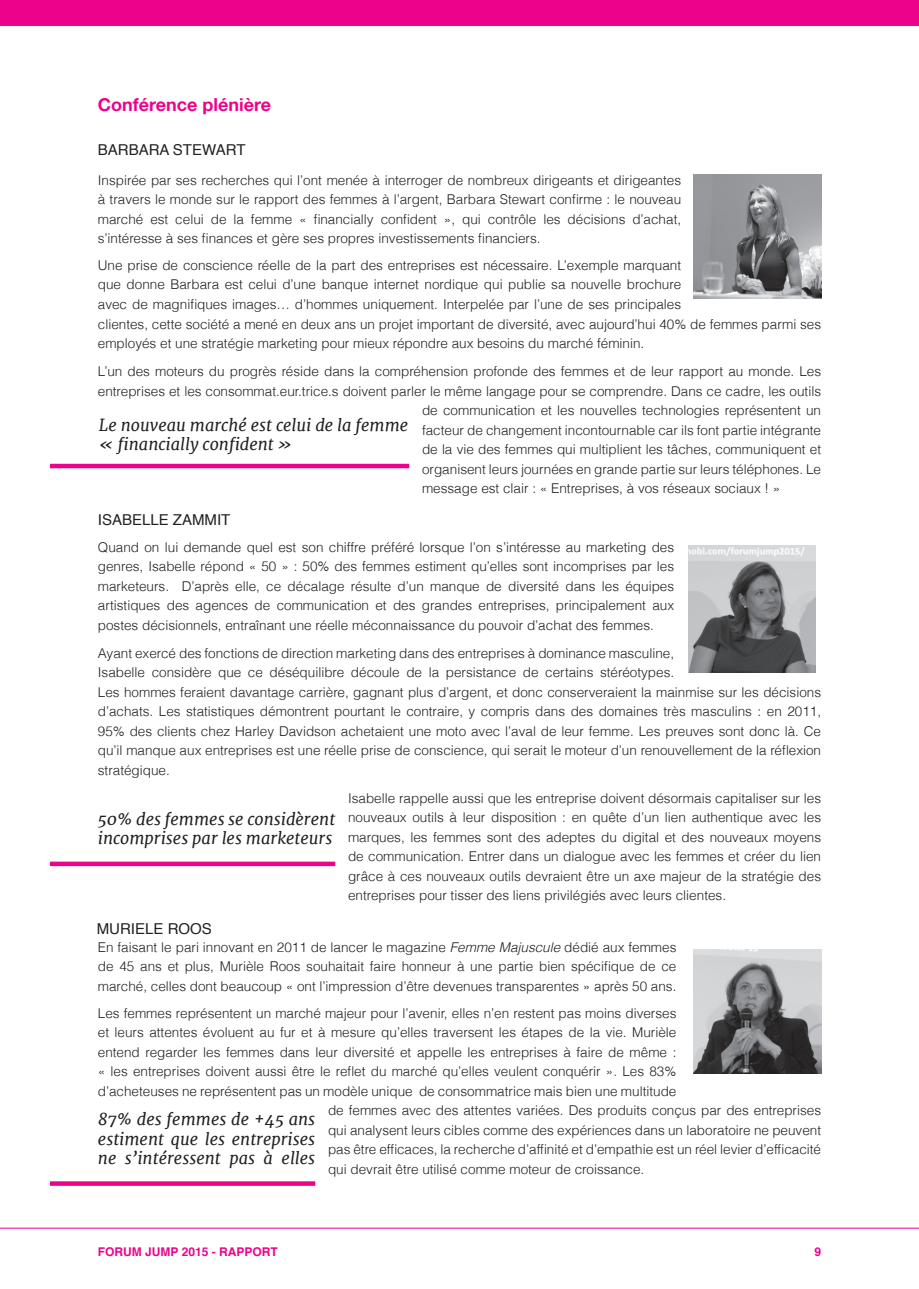
<style>
.page{position:relative;width:919px;height:1289px;background:#fff}
.page>*{position:absolute;margin:0;border:0;box-sizing:border-box;transform-origin:0 0}
.t1{font:18px "Alte Haas Grotesk Bold";color:#ed028c}
.t2{font:italic 16.5px/19.5px "Merriweather";color:#231f20}
.t3{font:15px "Helvetica";color:#231f20}
.t4{font:300 13.5px/19.5px "Helvetica";color:#231f20;text-align:justify}
.t5{font:700 12px "Helvetica";color:#ed028c}
.s1{font-style:italic}
</style>
<div class="page">
<hr style="left:0;top:1227px;width:918px;height:1px;background:#ed028c">
<img style="left:693px;top:175px;width:128px;height:123px">
<img style="left:688px;top:545px;width:127px;height:127px">
<img style="left:693px;top:949px;width:128px;height:124px">
<hr style="left:50px;top:464px;width:359px;height:4px;background:#ed028c">
<div style="left:50px;top:861px;width:285px;height:5px;background:#ed028c"></div>
<svg style="left:50px;top:1181px;width:265px;height:4px"></svg>
<div style="left:0;top:0;width:918px;height:26px;background:#ed028c"></div>
<h1 class="t1" style="left:98px;top:94px;width:175px">Conférence plénière</h1>
<p class="t3" style="left:98px;top:138px;width:149px">BARBARA STEWART</p>
<p class="t4" style="left:98px;top:169px;width:584px">Inspirée par ses recherches qui l’ont menée à interroger de nombreux dirigeants et dirigeantes à travers le monde sur le rapport des femmes à l’argent, Barbara Stewart confirme : le nouveau marché est celui de la femme « financially confident », qui contrôle les décisions d’achat, s’intéresse à ses finances et gère ses propres investissements financiers.</p>
<p class="t4" style="left:98px;top:255px;width:724px;text-align:left">Une prise de conscience réelle de la part des entreprises est nécessaire. L’exemple marquant<br>que donne Barbara est celui d’une banque internet nordique qui publie sa nouvelle brochure<br>avec de magnifiques images… d’hommes uniquement. Interpelée par l’une de ses principales<br>clientes, cette société a mené en deux ans un projet important de diversité, avec aujourd’hui 40% de femmes parmi ses employés et une stratégie marketing pour mieux répondre aux besoins du marché féminin.</p>
<p class="t4" style="left:98px;top:361px;width:724px">L’un des moteurs du progrès réside dans la compréhension profonde des femmes et de leur rapport au monde. Les</p>
<p class="t4" style="left:98px;top:380px;width:724px">entreprises et les consommat.eur.trice.s doivent parler le même langage pour se comprendre. Dans ce cadre, les outils</p>
<p class="t4" style="left:422px;top:400px;width:400px">de communication et les nouvelles technologies représentent un</p>
<p class="t4" style="left:422px;top:419px;width:400px">facteur de changement incontournable car ils font partie intégrante</p>
<p class="t4" style="left:422px;top:439px;width:400px">de la vie des femmes qui multiplient les tâches, communiquent et</p>
<p class="t4" style="left:422px;top:458px;width:400px">organisent leurs journées en grande partie sur leurs téléphones. Le</p>
<p class="t4" style="left:422px;top:478px;width:360px">message est clair : « Entreprises, à vos réseaux sociaux ! »</p>
<p class="t3" style="left:98px;top:508px;width:134px">ISABELLE ZAMMIT</p>
<p class="t4" style="left:98px;top:536px;width:577px">Quand on lui demande quel est son chiffre préféré lorsque l’on s’intéresse au marketing des genres, Isabelle répond « 50 » : 50% des femmes estiment qu’elles sont incomprises par les marketeurs. D’après elle, ce décalage résulte d’un manque de diversité dans les équipes artistiques des agences de communication et des grandes entreprises, principalement aux postes décisionnels, entraînant une réelle méconnaissance du pouvoir d’achat des femmes.</p>
<p class="t4" style="left:98px;top:642px;width:724px;text-align:left">Ayant exercé des fonctions de direction marketing dans des entreprises à dominance masculine,<br>Isabelle considère que ce déséquilibre découle de la persistance de certains stéréotypes.<br>Les hommes feraient davantage carrière, gagnant plus d’argent, et donc conserveraient la mainmise sur les décisions d’achats. Les statistiques démontrent pourtant le contraire, y compris dans des domaines très masculins : en 2011, 95% des clients chez Harley Davidson achetaient une moto avec l’aval de leur femme. Les preuves sont donc là. Ce qu’il manque aux entreprises est une réelle prise de conscience, qui serait le moteur d’un renouvellement de la réflexion stratégique.</p>
<p class="t4" style="left:348px;top:787px;width:474px">Isabelle rappelle aussi que les entreprise doivent désormais capitaliser sur les nouveaux outils à leur disposition : en quête d’un lien authentique avec les marques, les femmes sont des adeptes du digital et des nouveaux moyens de communication. Entrer dans un dialogue avec les femmes et créer du lien grâce à ces nouveaux outils devraient être un axe majeur de la stratégie des entreprises pour tisser des liens privilégiés avec leurs clientes.</p>
<p class="t4" style="left:98px;top:936px;width:580px">En faisant le pari innovant en 2011 de lancer le magazine <span class="s1">Femme Majuscule</span> dédié aux femmes de 45 ans et plus, Murièle Roos souhaitait faire honneur à une partie bien spécifique de ce marché, celles dont beaucoup « ont l’impression d’être devenues transparentes » après 50 ans.</p>
<p class="t4" style="left:98px;top:1002px;width:580px">Les femmes représentent un marché majeur pour l’avenir, elles n’en restent pas moins diverses</p>
<p class="t4" style="left:98px;top:1021px;width:580px">et leurs attentes évoluent au fur et à mesure qu’elles traversent les étapes de la vie. Murièle</p>
<p class="t4" style="left:98px;top:1041px;width:580px">entend regarder les femmes dans leur diversité et appelle les entreprises à faire de même :</p>
<p class="t4" style="left:98px;top:1060px;width:580px">« les entreprises doivent aussi être le reflet du marché qu’elles veulent conquérir ». Les 83%</p>
<p class="t4" style="left:98px;top:1080px;width:580px">d’acheteuses ne représentent pas un modèle unique de consommatrice mais bien une multitude</p>
<p class="t4" style="left:328px;top:1099px;width:494px">de femmes avec des attentes variées. Des produits conçus par des entreprises</p>
<p class="t4" style="left:328px;top:1119px;width:494px">qui analysent leurs cibles comme des expériences dans un laboratoire ne peuvent</p>
<p class="t4" style="left:328px;top:1138px;width:494px">pas être efficaces, la recherche d’affinité et d’empathie est un réel levier d’efficacité</p>
<p class="t4" style="left:328px;top:1158px;width:318px">qui devrait être utilisé comme moteur de croissance.</p>
<p class="t2" style="left:99px;top:415px;width:311px">Le nouveau marché est celui de la femme « financially confident »</p>
<p class="t2" style="left:98px;top:809px;width:239px">50% des femmes se considèrent incomprises par les marketeurs</p>
<p class="t3" style="left:97px;top:917px;width:117px">MURIELE ROOS</p>
<p class="t2" style="left:98px;top:1109px;width:219px;text-align:justify">87% des femmes de +45 ans estiment que les entreprises ne s’intéressent pas à elles</p>
<p class="t5" style="left:98px;top:1241px;width:181px">FORUM JUMP 2015 - RAPPORT</p>
<p class="t5" style="left:814px;top:1241px;width:8px">9</p>
</div>
